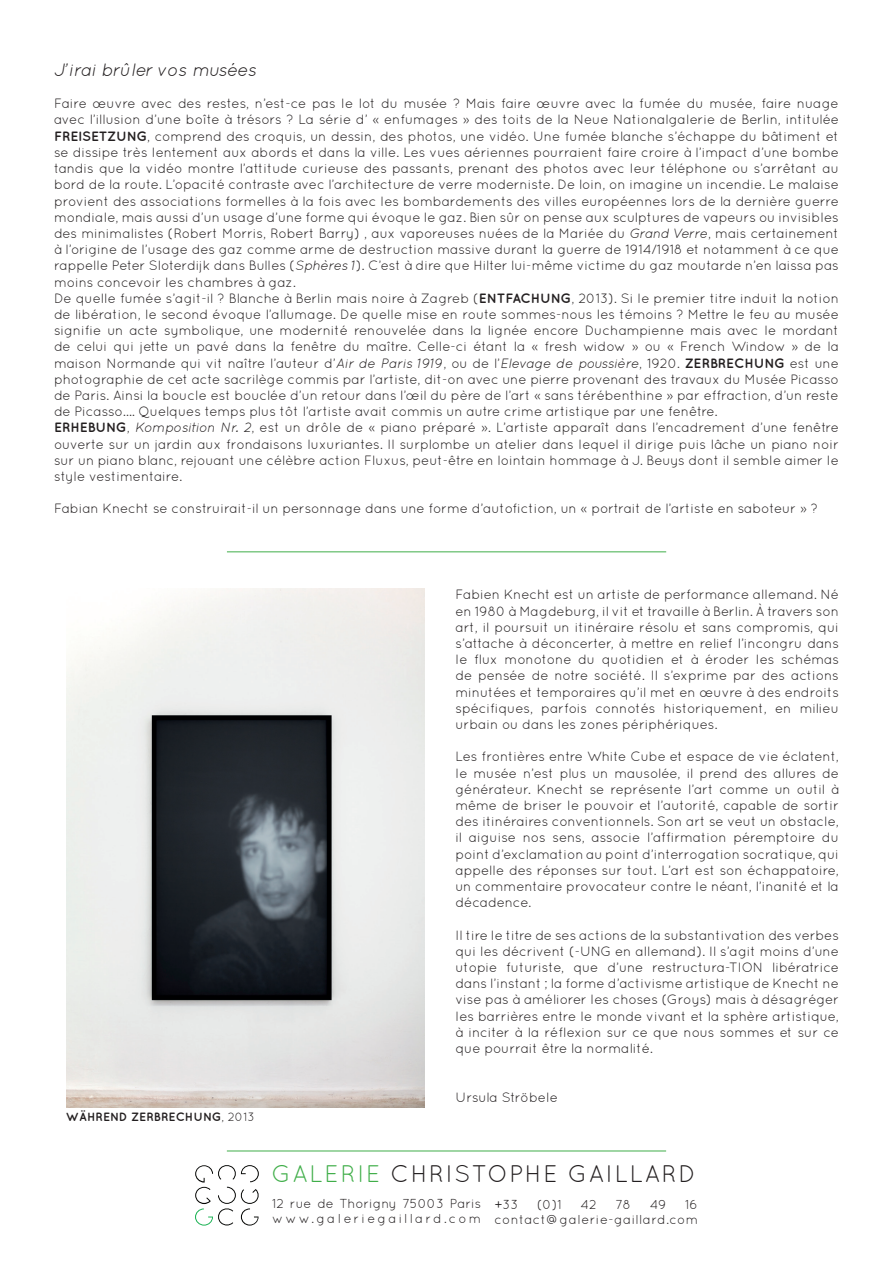
<style>
.page{position:relative;width:893px;height:1263px;background:#fff}
.page>*{position:absolute;margin:0;border:0;box-sizing:border-box;transform-origin:0 0}
.t1{font:24px "Quicksand";letter-spacing:.065em;color:#231f20}
.t2{font:italic 18px "Quicksand";letter-spacing:-.01em;color:#231f20}
.t3{font:13.5px/16.2px "Quicksand";letter-spacing:-.01em;color:#231f20;text-align:justify}
.t4{font:13.05px/15.6px "Quicksand";color:#231f20}
.t5{font:13.05px/15.6px "Quicksand";letter-spacing:.035em;color:#231f20;text-align:right}
.t6{font:700 12px "Quicksand";color:#231f20}
.s1{font-weight:700}
.s2{font-style:italic}
.s3{font-weight:400}
.s4{color:#40ae49}
</style>
<div class="page">
<svg style="left:195px;top:1165px;width:64px;height:60px"></svg>
<hr style="left:227px;top:1150px;width:439px;height:1px;background:#40ae49">
<hr style="left:227px;top:551px;width:439px;height:1px;background:#40ae49">
<img style="left:67px;top:589px;width:358px;height:518px">
<h2 class="t2" style="left:54px;top:59px;width:204px">J’irai brûler vos musées</h2>
<p class="t3" style="left:54px;top:95px;width:787px;text-align:left">Faire œuvre avec des restes, n’est-ce pas le lot du musée ? Mais faire œuvre avec la fumée du musée, faire nuage avec l’illusion d’une boîte à trésors ? La série d’ « enfumages » des toits de la Neue Nationalgalerie de Berlin, intitulée <span class="s1">FREISETZUNG</span>, comprend des croquis, un dessin, des photos, une vidéo. Une fumée blanche s’échappe du bâtiment et se dissipe très lentement aux abords et dans la ville. Les vues aériennes pourraient faire croire à l’impact d’une bombe tandis que la vidéo montre l’attitude curieuse des passants, prenant des photos avec leur téléphone ou s’arrêtant au bord de la route. L’opacité contraste avec l’architecture de verre moderniste. De loin, on imagine un incendie. Le malaise provient des associations formelles à la fois avec les bombardements des villes européennes lors de la dernière guerre mondiale, mais aussi d’un usage d’une forme qui évoque le gaz. Bien sûr on pense aux sculptures de vapeurs ou invisibles des minimalistes (Robert Morris, Robert Barry) , aux vaporeuses nuées de la Mariée du <span class="s2">Grand Verre</span>, mais certainement à l’origine de l’usage des gaz comme arme de destruction massive durant la guerre de 1914/1918 et notamment à ce que rappelle Peter Sloterdijk dans Bulles (<span class="s2">Sphères 1</span>). C’est à dire que Hilter lui-même victime du gaz moutarde n’en laissa pas moins concevoir les chambres à gaz.<br>De quelle fumée s’agit-il ? Blanche à Berlin mais noire à Zagreb (<span class="s1">ENTFACHUNG</span>, 2013). Si le premier titre induit la notion de libération, le second évoque l’allumage. De quelle mise en route sommes-nous les témoins ? Mettre le feu au musée signifie un acte symbolique, une modernité renouvelée dans la lignée encore Duchampienne mais avec le mordant de celui qui jette un pavé dans la fenêtre du maître. Celle-ci étant la « fresh widow » ou « French Window » de la maison Normande qui vit naître l’auteur d’<span class="s2">Air de Paris 1919</span>, ou de l’<span class="s2">Elevage de poussière</span>, 1920. <span class="s1">ZERBRECHUNG</span> est une photographie de cet acte sacrilège commis par l’artiste, dit-on avec une pierre provenant des travaux du Musée Picasso de Paris. Ainsi la boucle est bouclée d’un retour dans l’œil du père de l’art « sans térébenthine » par effraction, d’un reste de Picasso…. Quelques temps plus tôt l’artiste avait commis un autre crime artistique par une fenêtre.<br><span class="s1">ERHEBUNG</span>, <span class="s2">Komposition Nr. 2</span>, est un drôle de « piano préparé ». L’artiste apparaît dans l’encadrement d’une fenêtre ouverte sur un jardin aux frondaisons luxuriantes. Il surplombe un atelier dans lequel il dirige puis lâche un piano noir sur un piano blanc, rejouant une célèbre action Fluxus, peut-être en lointain hommage à J. Beuys dont il semble aimer le style vestimentaire.</p>
<p class="t3" style="left:54px;top:500px;width:765px">Fabian Knecht se construirait-il un personnage dans une forme d’autofiction, un « portrait de l’artiste en saboteur » ?</p>
<p class="t6" style="left:66px;top:1109px;width:190px">WÄHREND ZERBRECHUNG<span class="s3">, 2013</span></p>
<p class="t3" style="left:455px;top:586px;width:385px">Fabien Knecht est un artiste de performance allemand. Né en 1980 à Magdeburg, il vit et travaille à Berlin. À travers son art, il poursuit un itinéraire résolu et sans compromis, qui s’attache à déconcerter, à mettre en relief l’incongru dans le flux monotone du quotidien et à éroder les schémas de pensée de notre société. Il s’exprime par des actions minutées et temporaires qu’il met en œuvre à des endroits spécifiques, parfois connotés historiquement, en milieu urbain ou dans les zones périphériques.</p>
<p class="t3" style="left:455px;top:748px;width:385px">Les frontières entre White Cube et espace de vie éclatent, le musée n’est plus un mausolée, il prend des allures de générateur. Knecht se représente l’art comme un outil à même de briser le pouvoir et l’autorité, capable de sortir des itinéraires conventionnels. Son art se veut un obstacle, il aiguise nos sens, associe l’affirmation péremptoire du point d’exclamation au point d’interrogation socratique, qui appelle des réponses sur tout. L’art est son échappatoire, un commentaire provocateur contre le néant, l’inanité et la décadence.</p>
<p class="t3" style="left:455px;top:927px;width:385px">Il tire le titre de ses actions de la substantivation des verbes qui les décrivent (-UNG en allemand). Il s’agit moins d’une utopie futuriste, que d’une restructura-TION libératrice dans l’instant ; la forme d’activisme artistique de Knecht ne vise pas à améliorer les choses (Groys) mais à désagréger les barrières entre le monde vivant et la sphère artistique, à inciter à la réflexion sur ce que nous sommes et sur ce que pourrait être la normalité.</p>
<p class="t3" style="left:455px;top:1089px;width:104px">Ursula Ströbele</p>
<h1 class="t1" style="left:272px;top:1160px;width:426px"><span class="s4">GALERIE</span> CHRISTOPHE GAILLARD</h1>
<p class="t4" style="left:272px;top:1195px;width:210px">12 rue de Thorigny 75003 Paris www.galeriegaillard.com</p>
<p class="t5" style="left:494px;top:1196px;width:25px">+33</p>
<p class="t5" style="left:537px;top:1196px;width:26px">(0)1</p>
<p class="t5" style="left:580px;top:1196px;width:18px">42</p>
<p class="t5" style="left:615px;top:1196px;width:17px">78</p>
<p class="t5" style="left:650px;top:1196px;width:18px">49</p>
<p class="t5" style="left:494px;top:1196px;width:205px">16 contact@galerie-gaillard.com</p>
</div>
